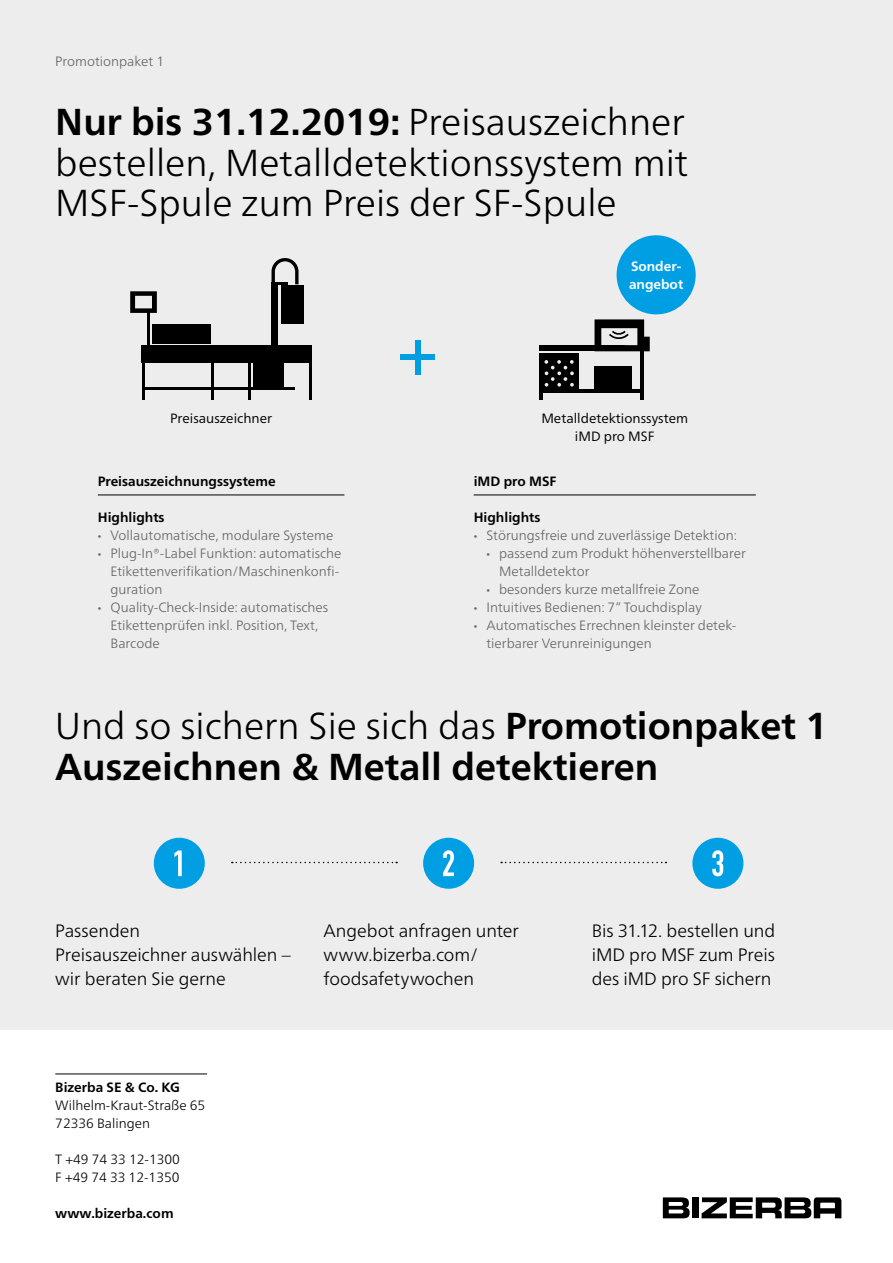
<style>
.page{position:relative;width:893px;height:1263px;background:#fff}
.page>*{position:absolute;margin:0;border:0;box-sizing:border-box;transform-origin:0 0}
.Head_25_27_Bold_K{font:300 37.5px/40.5px "Neue Frutiger LT Pro";color:#000;text-align:justify}
.Head_25_27_Bold_K-2{font:700 37.5px/40.5px "Neue Frutiger LT Pro";color:#000}
.Anlesetext_16_22_K{font:300 18px/24px "Neue Frutiger LT Pro";letter-spacing:-.005em;color:#000}
.Copy_9_12_Grau{font:300 13.5px/18px "Neue Frutiger LT Pro";color:#646363}
.Adresse_9_12_K{font:300 13.5px/18px "Neue Frutiger LT Pro";color:#000}
.Copy_9_12_Grau-2{font:13.5px/18px "Neue Frutiger LT Pro";color:#000;text-align:center}
.Copyhead___Linie{font:700 13.5px "Neue Frutiger LT Pro";color:#000}
.Copyhead_9_12_Bold_K{font:700 13.5px "Neue Frutiger LT Pro";color:#000}
.Adresse_9_12_K-2{font:700 13.5px "Neue Frutiger LT Pro";color:#000}
.t1{font:700 13.5px/18px "Neue Frutiger LT Pro";color:#fff}
.s1{font-weight:700}
.s2{font-weight:400;font-size:7.5px}
.s3{font-weight:300}
</style>
<div class="page">
<div style="left:0;top:0;width:893px;height:1029px;background:#eeeded"></div>
<svg style="left:702px;top:1197px;width:139px;height:21px"></svg>
<div style="left:692px;top:1197px;width:6px;height:21px;background:#000"></div>
<svg style="left:663px;top:1197px;width:27px;height:21px"></svg>
<hr style="left:55px;top:1073px;width:152px;height:1px;background:#000">
<div style="left:415px;top:340px;width:6px;height:34px;background:#009fe3"></div>
<div style="left:401px;top:354px;width:34px;height:6px;background:#009fe3"></div>
<div style="left:154px;top:838px;width:51px;height:51px;background:#009fe3;border-radius:50%"></div>
<svg style="left:174px;top:850px;width:8px;height:26px"></svg>
<div style="left:423px;top:838px;width:51px;height:51px;background:#009fe3;border-radius:50%"></div>
<svg style="left:443px;top:850px;width:11px;height:26px"></svg>
<div style="left:692px;top:838px;width:51px;height:51px;background:#009fe3;border-radius:50%"></div>
<svg style="left:712px;top:850px;width:11px;height:26px"></svg>
<svg style="left:232px;top:862px;width:165px;height:1px"></svg>
<svg style="left:501px;top:862px;width:165px;height:1px"></svg>
<hr style="left:98px;top:495px;width:246px;height:1px;background:#000">
<div style="left:282px;top:285px;width:22px;height:39px;background:#000"></div>
<div style="left:272px;top:285px;width:6px;height:61px;background:#000"></div>
<hr style="left:147px;top:310px;width:3px;height:36px;background:#000">
<hr style="left:142px;top:345px;width:3px;height:54px;background:#000">
<hr style="left:211px;top:345px;width:3px;height:54px;background:#000">
<hr style="left:143px;top:387px;width:152px;height:3px;background:#000">
<hr style="left:248px;top:345px;width:3px;height:54px;background:#000">
<hr style="left:309px;top:345px;width:3px;height:54px;background:#000">
<div style="left:152px;top:325px;width:58px;height:19px;background:#000"></div>
<div style="left:253px;top:360px;width:30px;height:29px;background:#000"></div>
<div style="left:142px;top:345px;width:170px;height:18px;background:#000"></div>
<svg style="left:130px;top:291px;width:27px;height:22px"></svg>
<svg style="left:272px;top:258px;width:27px;height:26px"></svg>
<hr style="left:474px;top:495px;width:282px;height:1px;background:#000">
<svg style="left:594px;top:319px;width:56px;height:32px"></svg>
<hr style="left:539px;top:386px;width:4px;height:13px;background:#000">
<hr style="left:640px;top:331px;width:4px;height:68px;background:#000">
<hr style="left:573px;top:389px;width:69px;height:4px;background:#000">
<div style="left:539px;top:345px;width:86px;height:6px;background:#000"></div>
<div style="left:539px;top:354px;width:40px;height:39px;background:#000"></div>
<div style="left:594px;top:367px;width:38px;height:26px;background:#000"></div>
<svg style="left:544px;top:360px;width:30px;height:27px"></svg>
<div style="left:617px;top:235px;width:79px;height:79px;background:#009fe3;border-radius:50%"></div>
<p class="Copy_9_12_Grau" style="left:55px;top:52px;width:110px">Promotionpaket 1</p>
<p class="Head_25_27_Bold_K" style="left:55px;top:102px;width:635px"><span class="s1">Nur bis 31.12.2019:</span> Preisauszeichner bestellen, Metalldetektionssystem mit MSF-Spule zum Preis der SF-Spule</p>
<p class="Copy_9_12_Grau-2" style="left:170px;top:409px;width:104px">Preisauszeichner</p>
<p class="Copyhead___Linie" style="left:98px;top:473px;width:179px">Preisauszeichnungssysteme</p>
<p class="Copyhead_9_12_Bold_K" style="left:98px;top:509px;width:68px">Highlights</p>
<p class="Copy_9_12_Grau" style="left:98px;top:526px;width:237px"><span class="s2">•</span> Vollautomatische, modulare Systeme</p>
<p class="Copy_9_12_Grau" style="left:111px;top:544px;width:232px;text-indent:-13px"><span class="s2">•</span> Plug-In®-Label Funktion: automatische<br>Etikettenverifikation/Maschinenkonfi&shy;guration</p>
<p class="Copy_9_12_Grau" style="left:111px;top:598px;width:219px;text-indent:-13px"><span class="s2">•</span> Quality-Check-Inside: automatisches<br>Etikettenprüfen inkl. Position, Text,<br>Barcode</p>
<p class="t1" style="left:629px;top:258px;width:56px">Sonder&shy;angebot</p>
<p class="Copy_9_12_Grau-2" style="left:541px;top:409px;width:148px">Metalldetektionssystem iMD pro MSF</p>
<p class="Copyhead___Linie" style="left:474px;top:473px;width:84px">iMD pro MSF</p>
<p class="Copyhead_9_12_Bold_K" style="left:474px;top:509px;width:68px">Highlights</p>
<p class="Copy_9_12_Grau" style="left:474px;top:526px;width:265px"><span class="s2">•</span> Störungsfreie und zuverlässige Detektion:</p>
<p class="Copy_9_12_Grau" style="left:499px;top:544px;width:248px;text-indent:-13px"><span class="s2">•</span> passend zum Produkt höhenverstellbarer<br>Metalldetektor</p>
<p class="Copy_9_12_Grau" style="left:486px;top:580px;width:214px"><span class="s2">•</span> besonders kurze metallfreie Zone</p>
<p class="Copy_9_12_Grau" style="left:474px;top:598px;width:230px"><span class="s2">•</span> Intuitives Bedienen: 7“ Touchdisplay</p>
<p class="Copy_9_12_Grau" style="left:486px;top:616px;width:251px;text-indent:-13px"><span class="s2">•</span> Automatisches Errechnen kleinster detek&shy;tierbarer Verunreinigungen</p>
<p class="Head_25_27_Bold_K-2" style="left:55px;top:706px;width:774px"><span class="s3">Und so sichern Sie sich das</span> Promotionpaket 1<br>Auszeichnen &amp; Metall detektieren</p>
<p class="Anlesetext_16_22_K" style="left:55px;top:918px;width:237px">Passenden<br>Preisauszeichner auswählen – wir beraten Sie gerne</p>
<p class="Anlesetext_16_22_K" style="left:323px;top:918px;width:197px">Angebot anfragen unter www.bizerba.com/ foodsafetywochen</p>
<p class="Anlesetext_16_22_K" style="left:592px;top:918px;width:185px;text-align:justify">Bis 31.12. bestellen und iMD pro MSF zum Preis des iMD pro SF sichern</p>
<p class="Adresse_9_12_K" style="left:55px;top:1078px;width:151px"><span class="s1">Bizerba SE &amp; Co. KG<br></span>Wilhelm-Kraut-Straße 65<br>72336 Balingen</p>
<p class="Adresse_9_12_K" style="left:55px;top:1150px;width:126px">T +49 74 33 12-1300<br>F +49 74 33 12-1350</p>
<p class="Adresse_9_12_K-2" style="left:55px;top:1205px;width:120px">www.bizerba.com</p>
</div>
